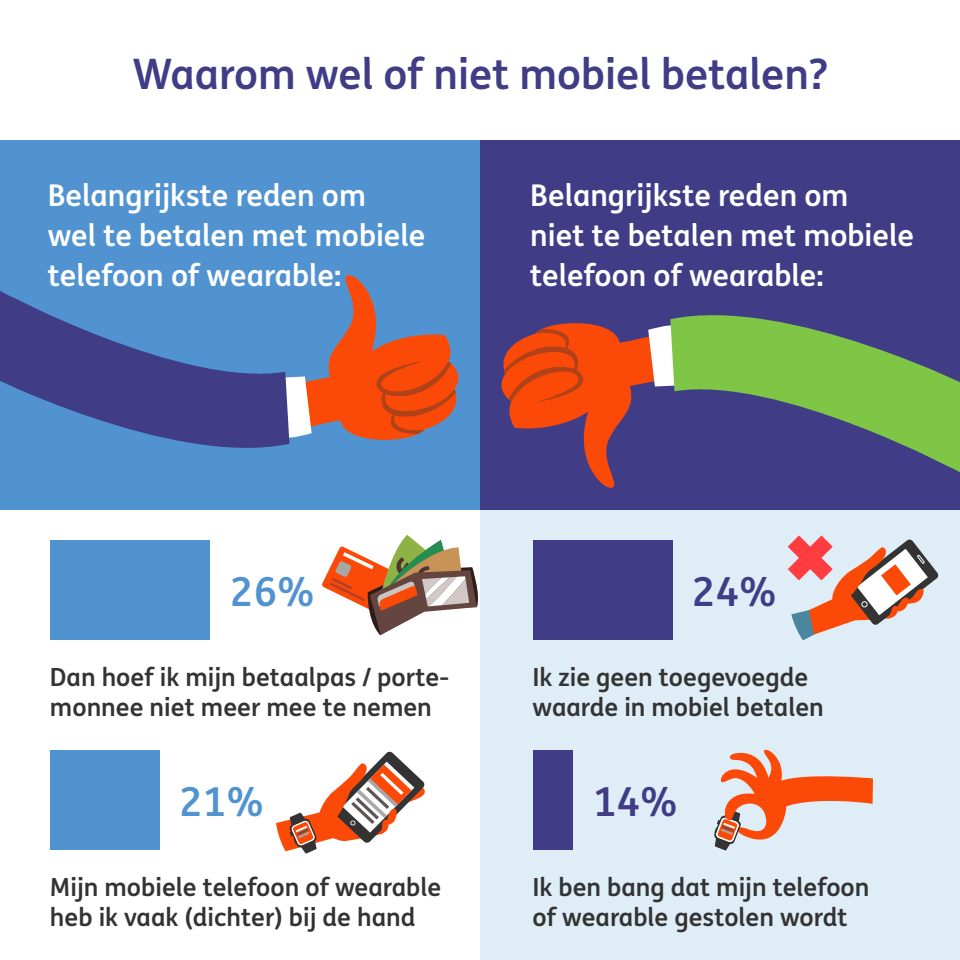
<style>
.page{position:relative;width:960px;height:960px;background:#fff}
.page>*{position:absolute;margin:0;border:0;box-sizing:border-box;transform-origin:0 0}
.t1{font:700 42px "ING Me";color:#403c86}
.t2{font:700 40px "ING Me";color:#5093d0}
.t3{font:700 40px "ING Me";color:#403c86}
.t4{font:700 30px/40px "ING Me";color:#fff}
.t5{font:700 25px/30px "ING Me";color:#333}
</style>
<div class="page">
<div style="left:480px;top:510px;width:480px;height:450px;background:#dfedf7"></div>
<div style="left:480px;top:140px;width:480px;height:370px;background:#403c86"></div>
<div style="left:0;top:140px;width:480px;height:370px;background:#5093d0"></div>
<div style="left:50px;top:540px;width:160px;height:100px;background:#5093d0"></div>
<div style="left:50px;top:750px;width:110px;height:100px;background:#5093d0"></div>
<svg style="left:289px;top:275px;width:170px;height:169px"></svg>
<svg style="left:0;top:291px;width:289px;height:157px;fill:#403c86"></svg>
<div style="left:533px;top:540px;width:140px;height:100px;background:#403c86"></div>
<svg style="left:322px;top:535px;width:156px;height:100px"></svg>
<svg style="left:276px;top:751px;width:149px;height:103px"></svg>
<svg style="left:787px;top:535px;width:152px;height:106px"></svg>
<div style="left:533px;top:750px;width:40px;height:100px;background:#403c86"></div>
<svg style="left:714px;top:749px;width:159px;height:102px"></svg>
<svg style="left:501px;top:323px;width:169px;height:165px"></svg>
<svg style="left:670px;top:315px;width:290px;height:158px;fill:#80c646"></svg>
<h1 class="t1" style="left:132px;top:40px;width:697px">Waarom wel of niet mobiel betalen?</h1>
<p class="t4" style="left:48px;top:173px;width:379px">Belangrijkste reden om<br>wel te betalen met mobiele telefoon of wearable:</p>
<p class="t4" style="left:530px;top:173px;width:385px">Belangrijkste reden om<br>niet te betalen met mobiele telefoon of wearable:</p>
<h2 class="t2" style="left:230px;top:559px;width:86px">26%</h2>
<h2 class="t3" style="left:693px;top:559px;width:86px">24%</h2>
<p class="t5" style="left:50px;top:661px;width:401px">Dan hoef ik mijn betaalpas / porte&shy;monnee niet meer mee te nemen</p>
<p class="t5" style="left:533px;top:661px;width:293px">Ik zie geen toegevoegde waarde in mobiel betalen</p>
<h2 class="t2" style="left:180px;top:769px;width:86px">21%</h2>
<h2 class="t3" style="left:594px;top:769px;width:86px">14%</h2>
<p class="t5" style="left:50px;top:871px;width:393px">Mijn mobiele telefoon of wearable heb ik vaak (dichter) bij de hand</p>
<p class="t5" style="left:533px;top:871px;width:338px">Ik ben bang dat mijn telefoon of wearable gestolen wordt</p>
</div>
